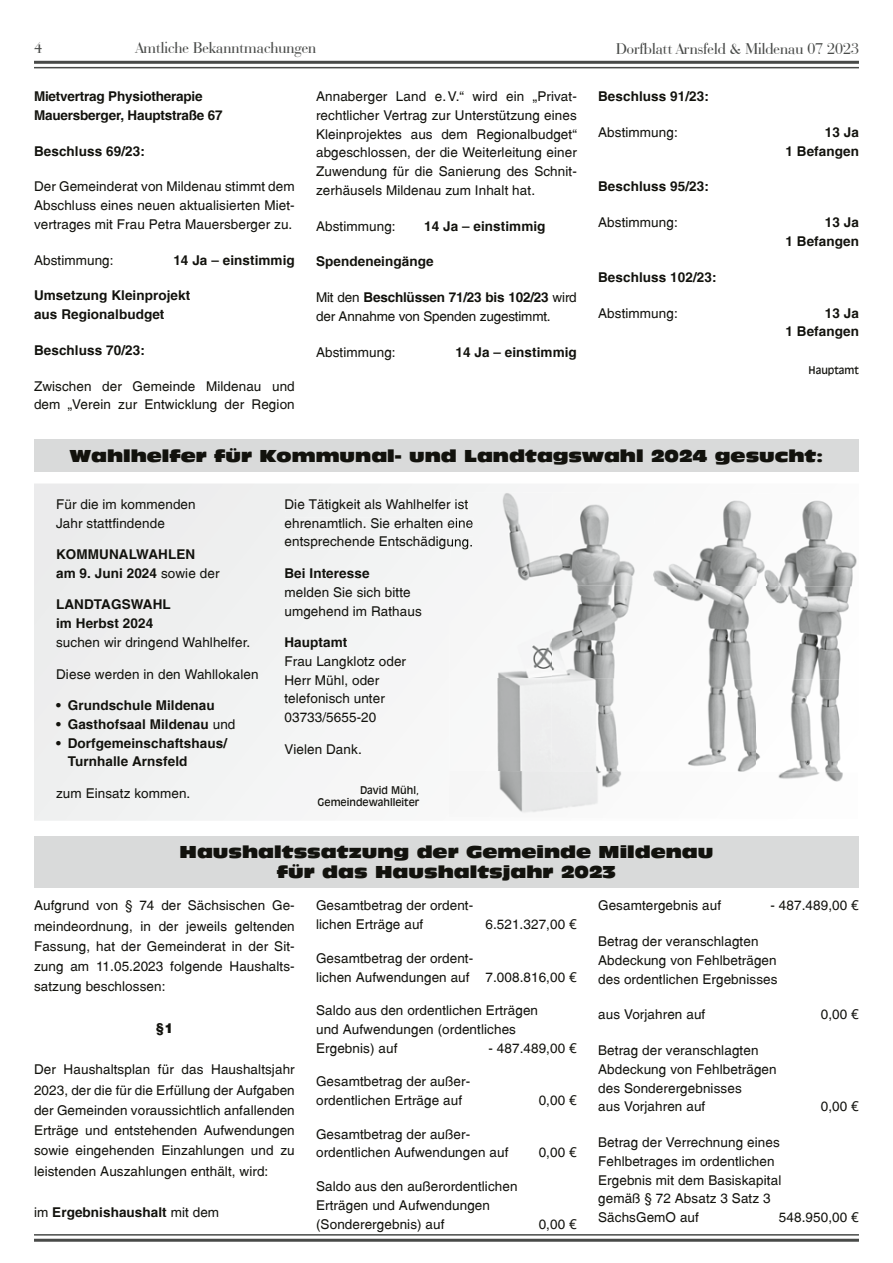
<style>
.page{position:relative;width:893px;height:1263px;background:#fff}
.page>*{position:absolute;margin:0;border:0;box-sizing:border-box;transform-origin:0 0}
.t1{font:16.5px "Bauer Bodoni BT";color:#484a48}
.t2{font:16.2px/19.5px "Incised 901 BT Nord";color:#12120d;text-align:center}
.t3{font:13.5px/18.8px "Switzerland Plain";letter-spacing:.005em;color:#12120d}
.t4{font:700 13.5px/18.8px "Switzerland";letter-spacing:.005em;color:#12120d}
.t5{font:700 13.5px/18.8px "Switzerland";letter-spacing:-.015em;color:#12120d}
.t6{font:13.5px "Switzerland Plain";letter-spacing:-.015em;color:#12120d}
.t7{font:900 13.5px "Switzerland";color:#12120d}
.t8{font:10.5px/12.6px "Incised 901 BT";color:#12120d;text-align:right}
.s1{font-family:"Switzerland Plain";font-weight:400}
.s2{font-family:"Noto Sans"}
</style>
<div class="page">
<hr style="left:34px;top:1239px;width:825px;height:3px;background:#484a48">
<hr style="left:34px;top:61px;width:825px;height:3px;background:#484a48">
<hr style="left:34px;top:1234px;width:825px;height:1px;background:#484a48">
<hr style="left:34px;top:67px;width:825px;height:1px;background:#484a48">
<div style="left:34px;top:836px;width:825px;height:51px;background:#d9dada"></div>
<div style="left:34px;top:484px;width:486px;height:337px;background:#f0f1f1"></div>
<div style="left:286px;top:499px;width:164px;height:13px;background:#f1f2f2"></div>
<div style="left:285px;top:518px;width:165px;height:10px;background:#f1f2f2"></div>
<div style="left:285px;top:537px;width:165px;height:12px;background:#f2f3f3"></div>
<div style="left:34px;top:439px;width:825px;height:33px;background:#d9dada"></div>
<img style="left:553px;top:500px;width:304px;height:85px">
<img style="left:449px;top:492px;width:104px;height:279px">
<img style="left:552px;top:585px;width:300px;height:93px">
<img style="left:551px;top:678px;width:290px;height:93px">
<img style="left:449px;top:771px;width:394px;height:48px">
<img style="left:450px;top:499px;width:18px;height:13px">
<img style="left:450px;top:518px;width:23px;height:10px">
<img style="left:450px;top:537px;width:23px;height:12px">
<p class="t1" style="left:34px;top:38px;width:9px">4</p>
<p class="t1" style="left:136px;top:38px;width:182px">Amtliche Bekanntmachungen</p>
<p class="t1" style="left:616px;top:39px;width:244px">Dorfblatt Arnsfeld &amp; Mildenau 07 2023</p>
<p class="t5" style="left:34px;top:87px;width:190px">Mietvertrag Physiotherapie<br>Mauersberger, Hauptstraße 67</p>
<p class="t4" style="left:34px;top:141px;width:112px">Beschluss 69/23:</p>
<p class="t3" style="left:34px;top:177px;width:262px;text-align:justify">Der Gemeinderat von Mildenau stimmt dem Abschluss eines neuen aktualisierten Miet&shy;vertrages mit Frau Petra Mauersberger zu.</p>
<p class="t3" style="left:34px;top:250px;width:81px">Abstimmung:</p>
<p class="t4" style="left:173px;top:250px;width:123px">14 Ja – einstimmig</p>
<p class="t4" style="left:34px;top:286px;width:158px">Umsetzung Kleinprojekt aus Regionalbudget</p>
<p class="t4" style="left:34px;top:341px;width:112px">Beschluss 70/23:</p>
<p class="t3" style="left:34px;top:376px;width:262px">Zwischen der Gemeinde Mildenau und dem „Verein zur Entwicklung der Region</p>
<p class="t3" style="left:316px;top:87px;width:262px;text-align:justify">Annaberger Land e. V.“ wird ein „Privat&shy;rechtlicher Vertrag zur Unterstützung eines Kleinprojektes aus dem Regionalbudget“ abgeschlossen, der die Weiterleitung einer Zuwendung für die Sanierung des Schnit&shy;zerhäusels Mildenau zum Inhalt hat.</p>
<p class="t3" style="left:316px;top:216px;width:81px">Abstimmung:</p>
<p class="t4" style="left:424px;top:216px;width:123px">14 Ja – einstimmig</p>
<p class="t4" style="left:316px;top:252px;width:119px">Spendeneingänge</p>
<p class="t5" style="left:316px;top:288px;width:262px"><span class="s1">Mit den</span> Beschlüssen 71/23 bis 102/23 <span class="s1">wird</span></p>
<p class="t6" style="left:316px;top:308px;width:236px">der Annahme von Spenden zugestimmt.</p>
<p class="t3" style="left:316px;top:342px;width:81px">Abstimmung:</p>
<p class="t4" style="left:455px;top:342px;width:123px">14 Ja – einstimmig</p>
<p class="t4" style="left:598px;top:87px;width:112px">Beschluss 91/23:</p>
<p class="t3" style="left:598px;top:123px;width:81px">Abstimmung:</p>
<p class="t4" style="left:785px;top:123px;width:75px;text-align:right">13 Ja<br>1 Befangen</p>
<p class="t4" style="left:598px;top:177px;width:112px">Beschluss 95/23:</p>
<p class="t3" style="left:598px;top:213px;width:81px">Abstimmung:</p>
<p class="t4" style="left:785px;top:213px;width:75px;text-align:right">13 Ja<br>1 Befangen</p>
<p class="t4" style="left:598px;top:267px;width:120px">Beschluss 102/23:</p>
<p class="t3" style="left:598px;top:303px;width:81px">Abstimmung:</p>
<p class="t4" style="left:785px;top:303px;width:75px;text-align:right">13 Ja<br>1 Befangen</p>
<p class="t8" style="left:808px;top:364px;width:52px">Hauptamt</p>
<p class="t2" style="left:70px;top:446px;width:755px">Wahlhelfer für Kommunal- und Landtagswahl 2024 gesucht:</p>
<p class="t3" style="left:56px;top:495px;width:141px">Für die im kommenden<br>Jahr stattfindende</p>
<p class="t4" style="left:56px;top:545px;width:165px">KOMMUNALWAHLEN<br>am 9. Juni 2024 <span class="s1">sowie der</span></p>
<p class="t4" style="left:56px;top:595px;width:116px">LANDTAGSWAHL im Herbst 2024</p>
<p class="t3" style="left:56px;top:633px;width:196px">suchen wir dringend Wahlhelfer.</p>
<p class="t3" style="left:56px;top:664px;width:204px">Diese werden in den Wahllokalen</p>
<p class="t4" style="left:56px;top:696px;width:160px">• Grundschule Mildenau</p>
<p class="t4" style="left:56px;top:714px;width:181px">• Gasthofsaal Mildenau <span class="s1">und</span></p>
<p class="t4" style="left:68px;top:733px;width:161px;text-indent:-12px">• Dorfgemeinschaftshaus/<br>Turnhalle Arnsfeld</p>
<p class="t3" style="left:56px;top:783px;width:136px">zum Einsatz kommen.</p>
<p class="t3" style="left:284px;top:495px;width:190px">Die Tätigkeit als Wahlhelfer ist ehrenamtlich. Sie erhalten eine entsprechende Entschädigung.</p>
<p class="t4" style="left:284px;top:564px;width:87px">Bei Interesse</p>
<p class="t3" style="left:284px;top:582px;width:139px">melden Sie sich bitte umgehend im Rathaus</p>
<p class="t4" style="left:284px;top:633px;width:64px">Hauptamt</p>
<p class="t3" style="left:284px;top:651px;width:123px">Frau Langklotz oder<br>Herr Mühl, oder telefonisch unter<br>03733/5655-20</p>
<p class="t3" style="left:284px;top:739px;width:79px">Vielen Dank.</p>
<p class="t8" style="left:318px;top:783px;width:103px">David Mühl,<br>Gemeindewahlleiter</p>
<p class="t2" style="left:180px;top:842px;width:535px">Haushaltssatzung der Gemeinde Mildenau für das Haushaltsjahr 2023</p>
<p class="t3" style="left:34px;top:895px;width:262px;line-height:20.2px;text-align:justify">Aufgrund von § 74 der Sächsischen Ge&shy;meindeordnung, in der jeweils geltenden Fassung, hat der Gemeinderat in der Sit&shy;zung am 11.05.2023 folgende Haushalts&shy;satzung beschlossen:</p>
<p class="t7" style="left:155px;top:1019px;width:20px">§1</p>
<p class="t3" style="left:34px;top:1059px;width:262px;line-height:20.2px;text-align:justify">Der Haushaltsplan für das Haushaltsjahr 2023, der die für die Erfüllung der Aufgaben der Gemeinden voraussichtlich anfallenden Erträge und entstehenden Aufwendungen sowie eingehenden Einzahlungen und zu leistenden Auszahlungen enthält, wird:</p>
<p class="t4" style="left:34px;top:1203px;width:187px"><span class="s1">im</span> Ergebnishaushalt <span class="s1">mit dem</span></p>
<p class="t3" style="left:316px;top:896px;width:159px">Gesamtbetrag der ordent&shy;lichen Erträge auf</p>
<p class="t3" style="left:485px;top:915px;width:93px">6.521.327,00 <span class="s2">€</span></p>
<p class="t3" style="left:316px;top:948px;width:262px">Gesamtbetrag der ordent-<br>lichen Aufwendungen auf 7.008.816,00 <span class="s2">€</span></p>
<p class="t3" style="left:316px;top:1001px;width:224px">Saldo aus den ordentlichen Erträgen und Aufwendungen (ordentliches<br>Ergebnis) auf</p>
<p class="t3" style="left:488px;top:1038px;width:90px">- 487.489,00 <span class="s2">€</span></p>
<p class="t3" style="left:316px;top:1072px;width:156px">Gesamtbetrag der außer&shy;ordentlichen Erträge auf</p>
<p class="t3" style="left:316px;top:1124px;width:194px">Gesamtbetrag der außer&shy;ordentlichen Aufwendungen auf</p>
<p class="t3" style="left:316px;top:1177px;width:203px">Saldo aus den außerordentlichen<br>Erträgen und Aufwendungen (Sonderergebnis) auf</p>
<p class="t3" style="left:539px;top:1091px;width:40px">0,00 <span class="s2">€</span></p>
<p class="t3" style="left:539px;top:1143px;width:40px">0,00 <span class="s2">€</span></p>
<p class="t3" style="left:539px;top:1214px;width:40px">0,00 <span class="s2">€</span></p>
<p class="t3" style="left:598px;top:896px;width:124px">Gesamtergebnis auf</p>
<p class="t3" style="left:770px;top:896px;width:90px">- 487.489,00 <span class="s2">€</span></p>
<p class="t3" style="left:598px;top:932px;width:181px">Betrag der veranschlagten<br>Abdeckung von Fehlbeträgen des ordentlichen Ergebnisses</p>
<p class="t3" style="left:598px;top:1005px;width:109px">aus Vorjahren auf</p>
<p class="t3" style="left:821px;top:1005px;width:40px">0,00 <span class="s2">€</span></p>
<p class="t3" style="left:598px;top:1041px;width:180px">Betrag der veranschlagten<br>Abdeckung von Fehlbeträgen des Sonderergebnisses<br>aus Vorjahren auf</p>
<p class="t3" style="left:821px;top:1097px;width:40px">0,00 <span class="s2">€</span></p>
<p class="t3" style="left:598px;top:1133px;width:185px">Betrag der Verrechnung eines<br>Fehlbetrages im ordentlichen<br>Ergebnis mit dem Basiskapital gemäß § 72 Absatz 3 Satz 3<br>SächsGemO auf</p>
<p class="t3" style="left:779px;top:1208px;width:81px">548.950,00 <span class="s2">€</span></p>
</div>
